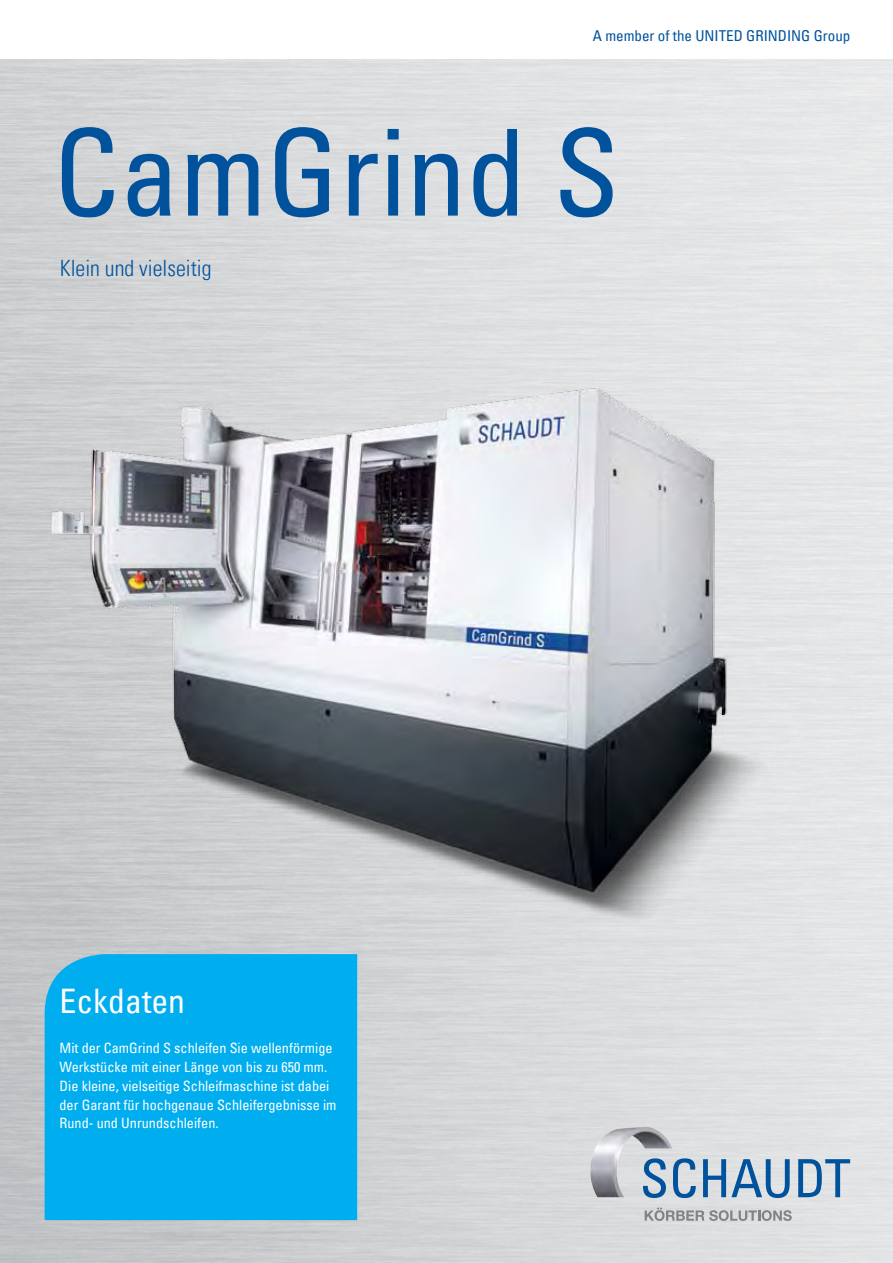
<style>
.page{position:relative;width:893px;height:1263px;background:#fff}
.page>*{position:absolute;margin:0;border:0;box-sizing:border-box;transform-origin:0 0}
.t1{font:condensed 120px "Univers LT";color:#00529c}
.t2{font:condensed 33.75px "Univers LT";color:#fff}
.t3{font:300 condensed 22.5px "Univers LT";color:#00529c}
.t4{font:condensed 15px "Univers LT";color:#00529c}
.t5{font:condensed 14.25px/18.8px "Univers LT";color:#fff}
</style>
<div class="page">
<svg style="left:643px;top:1197px;width:23px;height:1px"></svg>
<svg style="left:673px;top:1158px;width:23px;height:40px"></svg>
<svg style="left:703px;top:1159px;width:87px;height:39px;background:#8dacc8"></svg>
<svg style="left:798px;top:1159px;width:52px;height:38px;background:#90aec9"></svg>
<img style="left:590px;top:1127px;width:82px;height:70px">
<svg style="left:645px;top:1208px;width:147px;height:13px;background:#b7b9bb"></svg>
<img style="left:41px;top:370px;width:788px;height:595px">
<div style="left:45px;top:954px;width:312px;height:266px;background:#00aeef"></div>
<p class="t4" style="left:593px;top:26px;width:259px">A member of the United Grinding Group</p>
<h1 class="t1" style="left:53px;top:97px;width:568px">CamGrind S</h1>
<h3 class="t3" style="left:60px;top:254px;width:153px">Klein und vielseitig</h3>
<h2 class="t2" style="left:60px;top:979px;width:127px">Eckdaten</h2>
<p class="t5" style="left:60px;top:1039px;width:279px">Mit der CamGrind S schleifen Sie wellenförmige Werkstücke mit einer Länge von bis zu 650 mm.<br>Die kleine, vielseitige Schleifmaschine ist dabei der Garant für hochgenaue Schleifergebnisse im Rund- und Unrundschleifen.</p>
</div>
